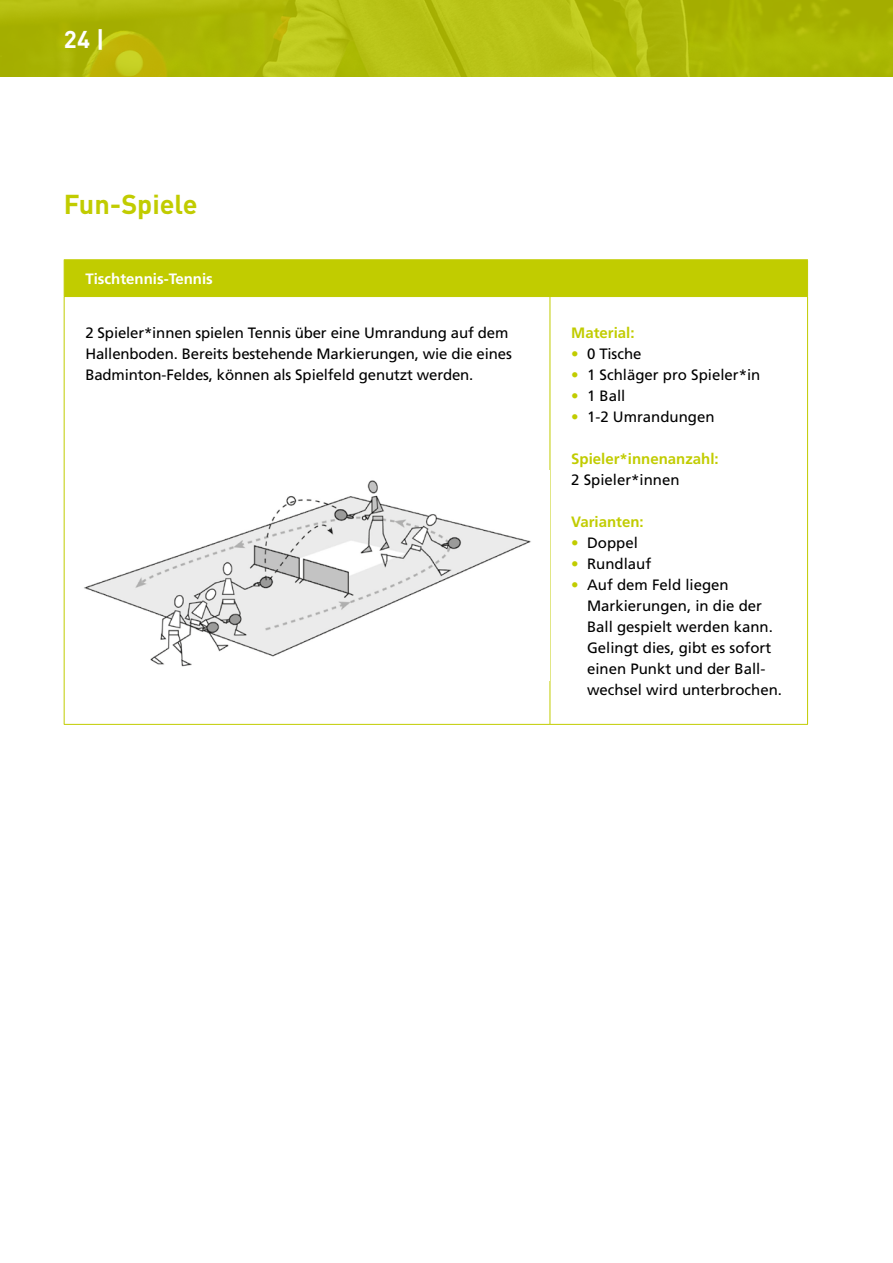
<style>
.page{position:relative;width:893px;height:1263px;background:#fff}
.page>*{position:absolute;margin:0;border:0;box-sizing:border-box;transform-origin:0 0}
.t1{font:700 27px "DIN";color:#c1cc00}
.t2{font:700 24px "DIN";color:#fff}
.t3{font:15px/21px "Frutiger";color:#000}
.t4{font:700 15px "Frutiger";color:#c1cc00}
.t5{font:700 15px "Frutiger";color:#fff}
.s1{color:#c1cc00}
.s2{color:#fff}
</style>
<div class="page">
<img style="left:0;top:0;width:893px;height:77px">
<div style="left:65px;top:260px;width:742px;height:36px;background:#c1cc00"></div>
<hr style="left:64px;top:260px;width:1px;height:36px;background:#c1cc00">
<hr style="left:64px;top:259px;width:486px;height:1px;background:#c1cc00">
<hr style="left:550px;top:259px;width:258px;height:1px;background:#c1cc00">
<hr style="left:807px;top:260px;width:1px;height:36px;background:#c1cc00">
<hr style="left:64px;top:297px;width:1px;height:427px;background:#c1cc00">
<hr style="left:64px;top:296px;width:486px;height:1px;background:#c1cc00">
<hr style="left:64px;top:724px;width:486px;height:1px;background:#c1cc00">
<hr style="left:550px;top:297px;width:1px;height:427px;background:#c1cc00">
<hr style="left:550px;top:296px;width:258px;height:1px;background:#c1cc00">
<hr style="left:807px;top:297px;width:1px;height:427px;background:#c1cc00">
<hr style="left:550px;top:724px;width:258px;height:1px;background:#c1cc00">
<img style="left:84px;top:480px;width:447px;height:187px">
<h2 class="t2" style="left:64px;top:24px;width:42px">24 |</h2>
<h1 class="t1" style="left:64px;top:186px;width:135px">Fun-Spiele</h1>
<p class="t5" style="left:85px;top:270px;width:129px">Tischtennis-Tennis</p>
<p class="t3" style="left:85px;top:322px;width:428px">2 Spieler*innen spielen Tennis über eine Umrandung auf dem<br>Hallenboden. Bereits bestehende Markierungen, wie die eines<br>Badminton-Feldes, können als Spielfeld genutzt werden.</p>
<p class="t4" style="left:571px;top:324px;width:65px">Material:</p>
<p class="t3" style="left:571px;top:343px;width:72px"><span class="s1">•</span> 0 Tische</p>
<p class="t3" style="left:571px;top:364px;width:191px"><span class="s1">•</span> 1 Schläger pro Spieler*in</p>
<p class="t3" style="left:571px;top:385px;width:56px"><span class="s1">•</span> 1 Ball</p>
<p class="t3" style="left:571px;top:406px;width:145px"><span class="s1">•</span> 1-2 Umrandungen</p>
<p class="t4" style="left:571px;top:450px;width:149px">Spieler*innenanzahl:</p>
<p class="t3" style="left:571px;top:469px;width:110px">2 Spieler*innen</p>
<p class="t4" style="left:571px;top:513px;width:74px">Varianten:</p>
<p class="t3" style="left:571px;top:532px;width:68px"><span class="s1">•</span> Doppel</p>
<p class="t3" style="left:571px;top:553px;width:82px"><span class="s1">•</span> Rundlauf</p>
<p class="t3" style="left:571px;top:574px;width:159px"><span class="s1">•</span> Auf dem Feld liegen</p>
<p class="t3" style="left:571px;top:595px;width:192px"><span class="s2">•</span> Markierungen, in die der</p>
<p class="t3" style="left:571px;top:616px;width:203px"><span class="s2">•</span> Ball gespielt werden kann.</p>
<p class="t3" style="left:571px;top:637px;width:202px"><span class="s2">•</span> Gelingt dies, gibt es sofort</p>
<p class="t3" style="left:571px;top:658px;width:196px"><span class="s2">•</span> einen Punkt und der Ball-</p>
<p class="t3" style="left:571px;top:679px;width:212px"><span class="s2">•</span> wechsel wird unterbrochen.</p>
</div>
